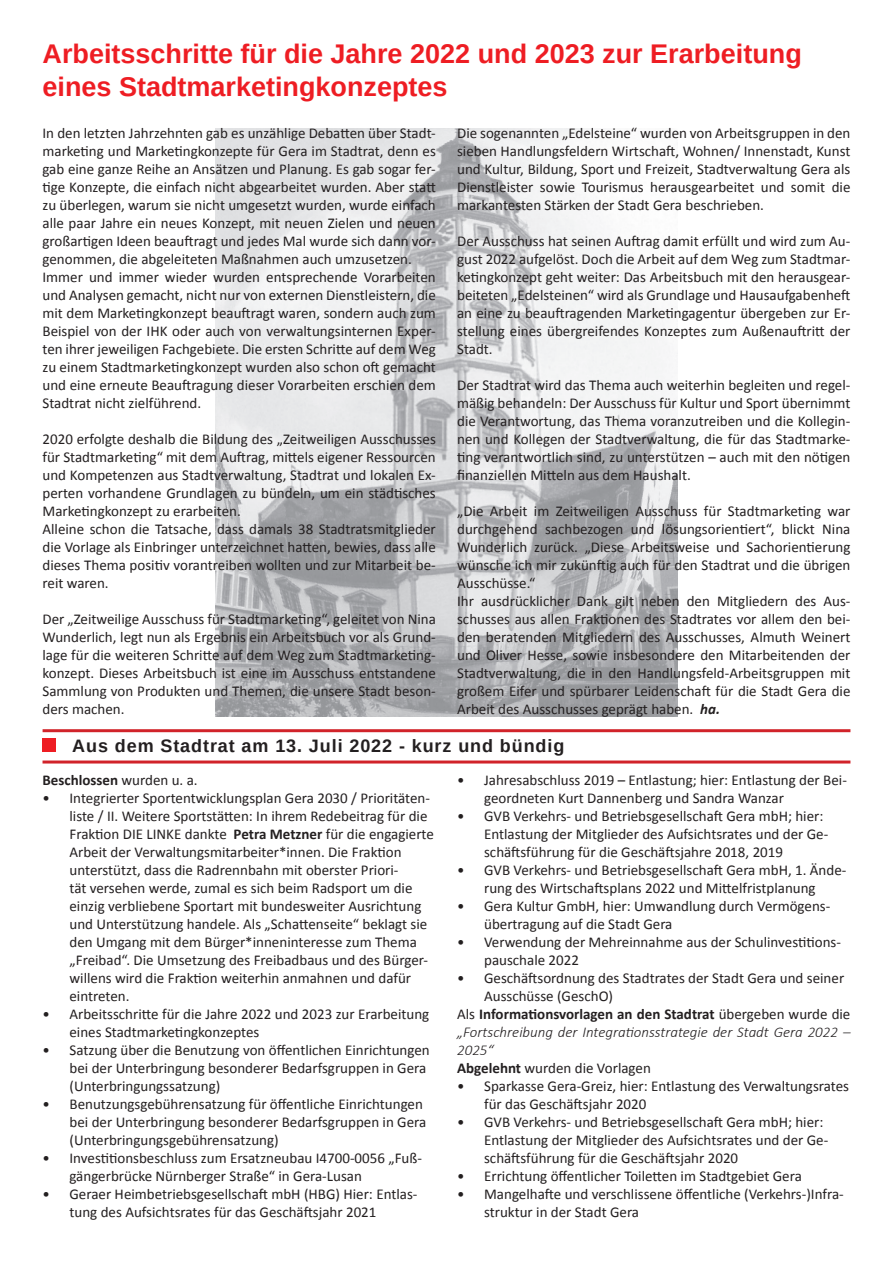
<style>
.page{position:relative;width:893px;height:1263px;background:#fff}
.page>*{position:absolute;margin:0;border:0;box-sizing:border-box;transform-origin:0 0}
.t1{font:700 27px/33px "Arimo";color:#ee1d23}
.t2{font:700 18px "Arimo";letter-spacing:.05em;color:#231f20}
.t3{font:15px/18px "Calibri";color:#231f20}
.t4{font:700 15px "Calibri";color:#231f20}
.t5{font:italic 300 15px "Calibri";color:#231f20}
.s1{font-weight:700;font-style:italic}
.s2{font-weight:400}
.s3{font-weight:700}
</style>
<div class="page">
<img style="left:216px;top:129px;width:461px;height:587px">
<div style="left:43px;top:739px;width:13px;height:13px;background:#ee1d23"></div>
<hr style="left:43px;top:729px;width:807px;height:3px;background:#d1232a">
<hr style="left:43px;top:760px;width:807px;height:3px;background:#d1232a">
<h1 class="t1" style="left:43px;top:38px;width:761px">Arbeitsschritte für die Jahre 2022 und 2023 zur Erarbeitung eines Stadtmarketingkonzeptes</h1>
<p class="t3" style="left:43px;top:123px;width:395px">In den letzten Jahrzehnten gab es unzählige Debatten über Stadt&shy;marketing und Marketingkonzepte für Gera im Stadtrat, denn es gab eine ganze Reihe an Ansätzen und Planung. Es gab sogar fer&shy;tige Konzepte, die einfach nicht abgearbeitet wurden. Aber statt zu überlegen, warum sie nicht umgesetzt wurden, wurde einfach alle paar Jahre ein neues Konzept, mit neuen Zielen und neuen großartigen Ideen beauftragt und jedes Mal wurde sich dann vor&shy;genommen, die abgeleiteten Maßnahmen auch umzusetzen.<br>Immer und immer wieder wurden entsprechende Vorarbeiten und Analysen gemacht, nicht nur von externen Dienstleistern, die mit dem Marketingkonzept beauftragt waren, sondern auch zum Beispiel von der IHK oder auch von verwaltungsinternen Exper&shy;ten ihrer jeweiligen Fachgebiete. Die ersten Schritte auf dem Weg zu einem Stadtmarketingkonzept wurden also schon oft gemacht und eine erneute Beauftragung dieser Vorarbeiten erschien dem Stadtrat nicht zielführend.</p>
<p class="t3" style="left:43px;top:429px;width:395px">2020 erfolgte deshalb die Bildung des „Zeitweiligen Ausschusses für Stadtmarketing“ mit dem Auftrag, mittels eigener Ressourcen und Kompetenzen aus Stadtverwaltung, Stadtrat und lokalen Ex&shy;perten vorhandene Grundlagen zu bündeln, um ein städtisches Marketingkonzept zu erarbeiten.<br>Alleine schon die Tatsache, dass damals 38 Stadtratsmitglieder die Vorlage als Einbringer unterzeichnet hatten, bewies, dass alle dieses Thema positiv vorantreiben wollten und zur Mitarbeit be&shy;reit waren.</p>
<p class="t3" style="left:43px;top:609px;width:395px;text-align:justify">Der „Zeitweilige Ausschuss für Stadtmarketing“, geleitet von Nina Wunderlich, legt nun als Ergebnis ein Arbeitsbuch vor als Grund&shy;lage für die weiteren Schritte auf dem Weg zum Stadtmarketing&shy;konzept. Dieses Arbeitsbuch ist eine im Ausschuss entstandene Sammlung von Produkten und Themen, die unsere Stadt beson&shy;ders machen.</p>
<p class="t3" style="left:457px;top:123px;width:395px;text-align:justify">Die sogenannten „Edelsteine“ wurden von Arbeitsgruppen in den sieben Handlungsfeldern Wirtschaft, Wohnen/ Innenstadt, Kunst und Kultur, Bildung, Sport und Freizeit, Stadtverwaltung Gera als Dienstleister sowie Tourismus herausgearbeitet und somit die markantesten Stärken der Stadt Gera beschrieben.</p>
<p class="t3" style="left:457px;top:231px;width:395px;text-align:justify">Der Ausschuss hat seinen Auftrag damit erfüllt und wird zum Au&shy;gust 2022 aufgelöst. Doch die Arbeit auf dem Weg zum Stadtmar&shy;ketingkonzept geht weiter: Das Arbeitsbuch mit den herausgear&shy;beiteten „Edelsteinen“ wird als Grundlage und Hausaufgabenheft an eine zu beauftragenden Marketingagentur übergeben zur Er&shy;stellung eines übergreifendes Konzeptes zum Außenauftritt der Stadt.</p>
<p class="t3" style="left:457px;top:375px;width:395px;text-align:justify">Der Stadtrat wird das Thema auch weiterhin begleiten und regel&shy;mäßig behandeln: Der Ausschuss für Kultur und Sport übernimmt die Verantwortung, das Thema voranzutreiben und die Kollegin&shy;nen und Kollegen der Stadtverwaltung, die für das Stadtmarke&shy;ting verantwortlich sind, zu unterstützen – auch mit den nötigen finanziellen Mitteln aus dem Haushalt.</p>
<p class="t3" style="left:457px;top:501px;width:395px">„Die Arbeit im Zeitweiligen Ausschuss für Stadtmarketing war durchgehend sachbezogen und lösungsorientiert“, blickt Nina Wunderlich zurück. „Diese Arbeitsweise und Sachorientierung wünsche ich mir zukünftig auch für den Stadtrat und die übrigen Ausschüsse.“<br>Ihr ausdrücklicher Dank gilt neben den Mitgliedern des Aus&shy;schusses aus allen Fraktionen des Stadtrates vor allem den bei&shy;den beratenden Mitgliedern des Ausschusses, Almuth Weinert und Oliver Hesse, sowie insbesondere den Mitarbeitenden der Stadtverwaltung, die in den Handlungsfeld-Arbeitsgruppen mit großem Eifer und spürbarer Leidenschaft für die Stadt Gera die Arbeit des Ausschusses geprägt haben. <span class="s1">ha.</span></p>
<p class="t2" style="left:72px;top:733px;width:494px">Aus dem Stadtrat am 13. Juli 2022 - kurz und bündig</p>
<p class="t3" style="left:484px;top:771px;width:364px;text-indent:-27px">• Jahresabschluss 2019 – Entlastung; hier: Entlastung der Bei&shy;geordneten Kurt Dannenberg und Sandra Wanzar</p>
<p class="t3" style="left:484px;top:807px;width:346px;text-indent:-27px">• GVB Verkehrs- und Betriebsgesellschaft Gera mbH; hier:<br>Entlastung der Mitglieder des Aufsichtsrates und der Ge&shy;schäftsführung für die Geschäftsjahre 2018, 2019</p>
<p class="t3" style="left:457px;top:861px;width:391px;text-align:center">• GVB Verkehrs- und Betriebsgesellschaft Gera mbH, 1. Ände&shy;rung des Wirtschaftsplans 2022 und Mittelfristplanung</p>
<p class="t3" style="left:484px;top:897px;width:348px;text-indent:-27px">• Gera Kultur GmbH, hier: Umwandlung durch Vermögens&shy;übertragung auf die Stadt Gera</p>
<p class="t3" style="left:484px;top:933px;width:358px;text-indent:-27px">• Verwendung der Mehreinnahme aus der Schulinvestitions&shy;pauschale 2022</p>
<p class="t3" style="left:457px;top:969px;width:389px">• Geschäftsordnung des Stadtrates der Stadt Gera und seiner</p>
<p class="t3" style="left:484px;top:987px;width:131px">Ausschüsse (GeschO)</p>
<p class="t4" style="left:457px;top:1004px;width:395px"><span class="s2">Als</span> Informationsvorlagen an den Stadtrat <span class="s2">übergeben wurde die</span></p>
<p class="t5" style="left:457px;top:1023px;width:395px">„Fortschreibung der Integrationsstrategie der Stadt Gera 2022 –</p>
<p class="t5" style="left:457px;top:1041px;width:38px">2025“</p>
<p class="t3" style="left:457px;top:1059px;width:195px"><span class="s3">Abgelehnt</span> wurden die Vorlagen</p>
<p class="t3" style="left:484px;top:1077px;width:366px;text-indent:-27px">• Sparkasse Gera-Greiz, hier: Entlastung des Verwaltungsrates für das Geschäftsjahr 2020</p>
<p class="t3" style="left:484px;top:1113px;width:346px;text-indent:-27px">• GVB Verkehrs- und Betriebsgesellschaft Gera mbH; hier:<br>Entlastung der Mitglieder des Aufsichtsrates und der Ge&shy;schäftsführung für die Geschäftsjahr 2020</p>
<p class="t3" style="left:457px;top:1167px;width:346px">• Errichtung öffentlicher Toiletten im Stadtgebiet Gera</p>
<p class="t3" style="left:484px;top:1185px;width:361px;text-indent:-27px">• Mangelhafte und verschlissene öffentliche (Verkehrs-)Infra&shy;struktur in der Stadt Gera</p>
<p class="t4" style="left:43px;top:770px;width:157px">Beschlossen <span class="s2">wurden u. a.</span></p>
<p class="t3" style="left:70px;top:789px;width:366px;text-indent:-27px">• Integrierter Sportentwicklungsplan Gera 2030 / Prioritäten&shy;liste / II. Weitere Sportstätten: In ihrem Redebeitrag für die Fraktion DIE LINKE dankte <span class="s3">Petra Metzner</span> für die engagierte Arbeit der Verwaltungsmitarbeiter*innen. Die Fraktion unterstützt, dass die Radrennbahn mit oberster Priori-<br>tät versehen werde, zumal es sich beim Radsport um die einzig verbliebene Sportart mit bundesweiter Ausrichtung und Unterstützung handele. Als „Schattenseite“ beklagt sie den Umgang mit dem Bürger*inneninteresse zum Thema „Freibad“. Die Umsetzung des Freibadbaus und des Bürger&shy;willens wird die Fraktion weiterhin anmahnen und dafür eintreten.</p>
<p class="t3" style="left:70px;top:1005px;width:361px;text-indent:-27px">• Arbeitsschritte für die Jahre 2022 und 2023 zur Erarbeitung eines Stadtmarketingkonzeptes</p>
<p class="t3" style="left:70px;top:1041px;width:362px;text-indent:-27px">• Satzung über die Benutzung von öffentlichen Einrichtungen bei der Unterbringung besonderer Bedarfsgruppen in Gera (Unterbringungssatzung)</p>
<p class="t3" style="left:70px;top:1095px;width:358px;text-indent:-27px">• Benutzungsgebührensatzung für öffentliche Einrichtungen bei der Unterbringung besonderer Bedarfsgruppen in Gera (Unterbringungsgebührensatzung)</p>
<p class="t3" style="left:70px;top:1149px;width:354px;text-indent:-27px">• Investitionsbeschluss zum Ersatzneubau I4700-0056 „Fuß&shy;gängerbrücke Nürnberger Straße“ in Gera-Lusan</p>
<p class="t3" style="left:70px;top:1185px;width:350px;text-indent:-27px">• Geraer Heimbetriebsgesellschaft mbH (HBG) Hier: Entlas&shy;tung des Aufsichtsrates für das Geschäftsjahr 2021</p>
</div>
